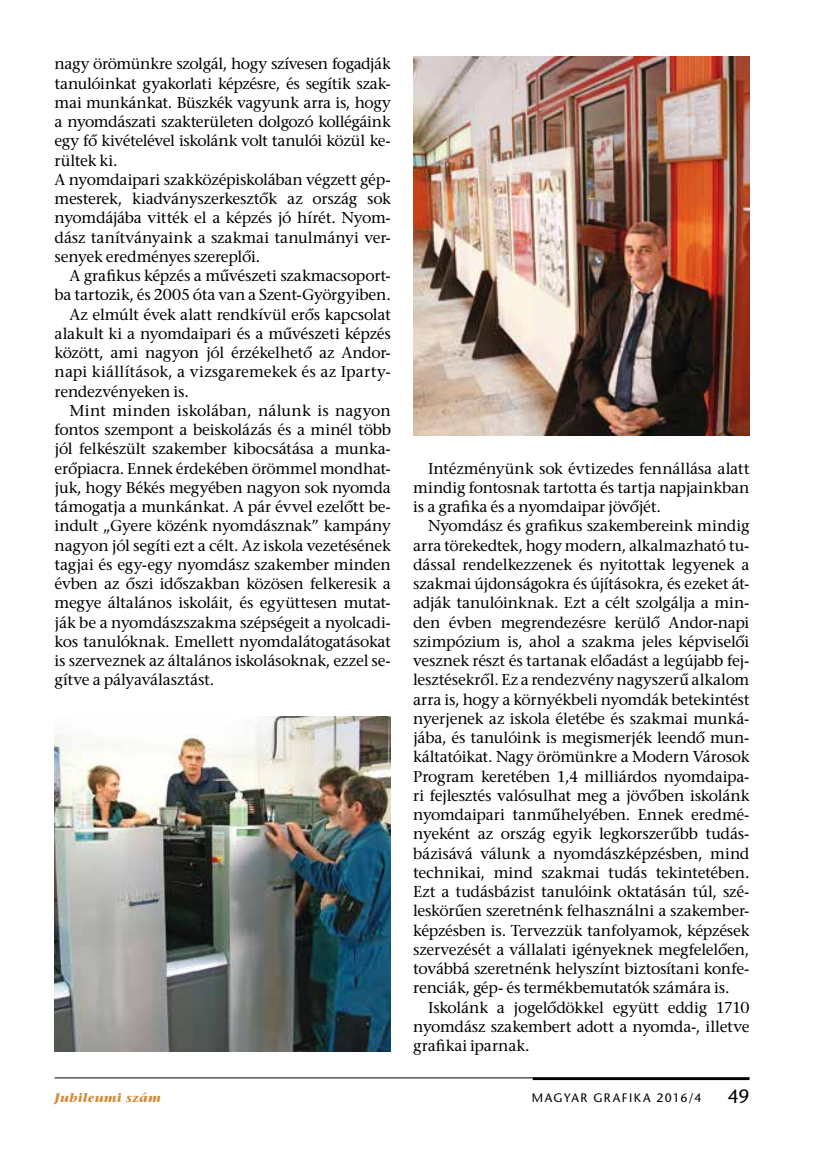
<style>
.page{position:relative;width:819px;height:1166px;background:#fff}
.page>*{position:absolute;margin:0;border:0;box-sizing:border-box;transform-origin:0 0}
.t1{font:19.25px "ITC Stone Sans";color:#000}
.t2{font:15.75px/19.2px "ITC Stone Serif";letter-spacing:-.015em;color:#000;text-align:justify}
.t3{font:15.75px "ITC Stone Serif";letter-spacing:.01em;color:#000}
.t4{font:15.75px "ITC Stone Serif";letter-spacing:.005em;color:#000}
.t5{font:12.25px "ITC Stone Sans";letter-spacing:.12em;color:#000}
.t6{font:italic 700 12.25px "ITC Stone Serif";letter-spacing:.03em;color:#d18a38}
.s1{font-style:italic}
</style>
<div class="page">
<hr style="left:55px;top:1077px;width:694px;height:1px;background:#000">
<hr style="left:532px;top:1077px;width:217px;height:3px;background:#000">
<img style="left:55px;top:716px;width:336px;height:335px">
<img style="left:413px;top:56px;width:336px;height:379px">
<p class="t2" style="left:55px;top:57px;width:338px;text-align:left">nagy örömünkre szolgál, hogy szívesen fogadják tanulóinkat gyakorlati képzésre, és segítik szak&shy;mai munkánkat. Büszkék vagyunk arra is, hogy a nyomdászati szakterületen dolgozó kollégáink egy fő kivételével iskolánk volt tanulói közül ke&shy;rültek ki.<br>A nyomdaipari szakközépiskolában végzett gép&shy;mesterek, kiadványszerkesztők az ország sok nyomdájába vitték el a képzés jó hírét. Nyom&shy;dász tanítványaink a szakmai tanulmányi ver&shy;senyek eredményes szereplői<span class="s1">.</span></p>
<p class="t2" style="left:69px;top:268px;width:323px">A grafikus képzés a művészeti szakmacsoport-</p>
<p class="t2" style="left:55px;top:287px;width:338px">ba tartozik, és 2005 óta van a Szent-Györgyiben.</p>
<p class="t2" style="left:69px;top:307px;width:323px">Az elmúlt évek alatt rendkívül erős kapcsolat</p>
<p class="t2" style="left:55px;top:326px;width:338px">alakult ki a nyomdaipari és a művészeti képzés</p>
<p class="t2" style="left:55px;top:345px;width:338px">között, ami nagyon jól érzékelhető az Andor-</p>
<p class="t3" style="left:55px;top:364px;width:338px">napi kiállítások, a vizsgaremekek és az Iparty-</p>
<p class="t2" style="left:55px;top:384px;width:136px">rendezvényeken is.</p>
<p class="t4" style="left:69px;top:402px;width:323px">Mint minden iskolában, nálunk is nagyon</p>
<p class="t2" style="left:55px;top:422px;width:338px">fontos szempont a beiskolázás és a minél több</p>
<p class="t2" style="left:55px;top:441px;width:338px">jól felkészült szakember kibocsátása a munka-</p>
<p class="t2" style="left:55px;top:461px;width:338px">erőpiacra. Ennek érdekében örömmel mondhat-</p>
<p class="t2" style="left:55px;top:480px;width:338px">juk, hogy Békés megyében nagyon sok nyomda</p>
<p class="t2" style="left:55px;top:499px;width:338px">támogatja a munkánkat. A pár évvel ezelőtt be-</p>
<p class="t2" style="left:55px;top:518px;width:338px">indult „Gyere közénk nyomdásznak” kampány</p>
<p class="t2" style="left:55px;top:538px;width:338px">nagyon jól segíti ezt a célt. Az iskola vezetésének</p>
<p class="t2" style="left:55px;top:557px;width:338px">tagjai és egy-egy nyomdász szakember minden</p>
<p class="t2" style="left:55px;top:576px;width:338px">évben az őszi időszakban közösen felkeresik a</p>
<p class="t2" style="left:55px;top:595px;width:338px">megye általános iskoláit, és együttesen mutat-</p>
<p class="t2" style="left:55px;top:615px;width:338px">ják be a nyomdászszakma szépségeit a nyolcadi-</p>
<p class="t2" style="left:55px;top:634px;width:338px">kos tanulóknak. Emellett nyomdalátogatásokat</p>
<p class="t2" style="left:55px;top:653px;width:338px">is szerveznek az általános iskolásoknak, ezzel se-</p>
<p class="t2" style="left:55px;top:672px;width:161px">gítve a pályaválasztást.</p>
<p class="t2" style="left:413px;top:461px;width:338px;text-indent:15px">Intézményünk sok évtizedes fennállása alatt mindig fontosnak tartotta és tartja napjainkban is a grafika és a nyomdaipar jövőjét.</p>
<p class="t2" style="left:413px;top:518px;width:338px;text-indent:15px">Nyomdász és grafikus szakembereink mindig arra törekedtek, hogy modern, alkalmazható tu&shy;dással rendelkezzenek és nyitottak legyenek a szakmai újdonságokra és újításokra, és ezeket át&shy;adják tanulóinknak. Ezt a célt szolgálja a min&shy;den évben megrendezésre kerülő Andor-napi szimpózium is, ahol a szakma jeles képviselői vesznek részt és tartanak előadást a legújabb fej&shy;lesztésekről. Ez a rendezvény nagyszerű alkalom arra is, hogy a környékbeli nyomdák betekintést nyerjenek az iskola életébe és szakmai munká&shy;jába, és tanulóink is megismerjék leendő mun&shy;káltatóikat. Nagy örömünkre a Modern Városok Program keretében 1,4 milliárdos nyomdaipa&shy;ri fejlesztés valósulhat meg a jövőben iskolánk nyomdaipari tanműhelyében. Ennek eredmé&shy;nyeként az ország egyik legkorszerűbb tudás&shy;bázisává válunk a nyomdászképzésben, mind technikai, mind szakmai tudás tekintetében.<br>Ezt a tudásbázist tanulóink oktatásán túl, szé&shy;leskörűen szeretnénk felhasználni a szakember&shy;képzésben is. Tervezzük tanfolyamok, képzések szervezését a vállalati igényeknek megfelelően, továbbá szeretnénk helyszínt biztosítani konfe&shy;renciák, gép- és termékbemutatók számára is.</p>
<p class="t2" style="left:413px;top:1000px;width:338px;text-indent:15px">Iskolánk a jogelődökkel együtt eddig 1710 nyomdász szakembert adott a nyomda-, illetve grafikai iparnak.</p>
<p class="t6" style="left:55px;top:1091px;width:108px">Jubileumi szám</p>
<p class="t5" style="left:532px;top:1091px;width:171px">MAGYAR GRAFIKA 2016/4</p>
<p class="t1" style="left:728px;top:1085px;width:23px">49</p>
</div>
